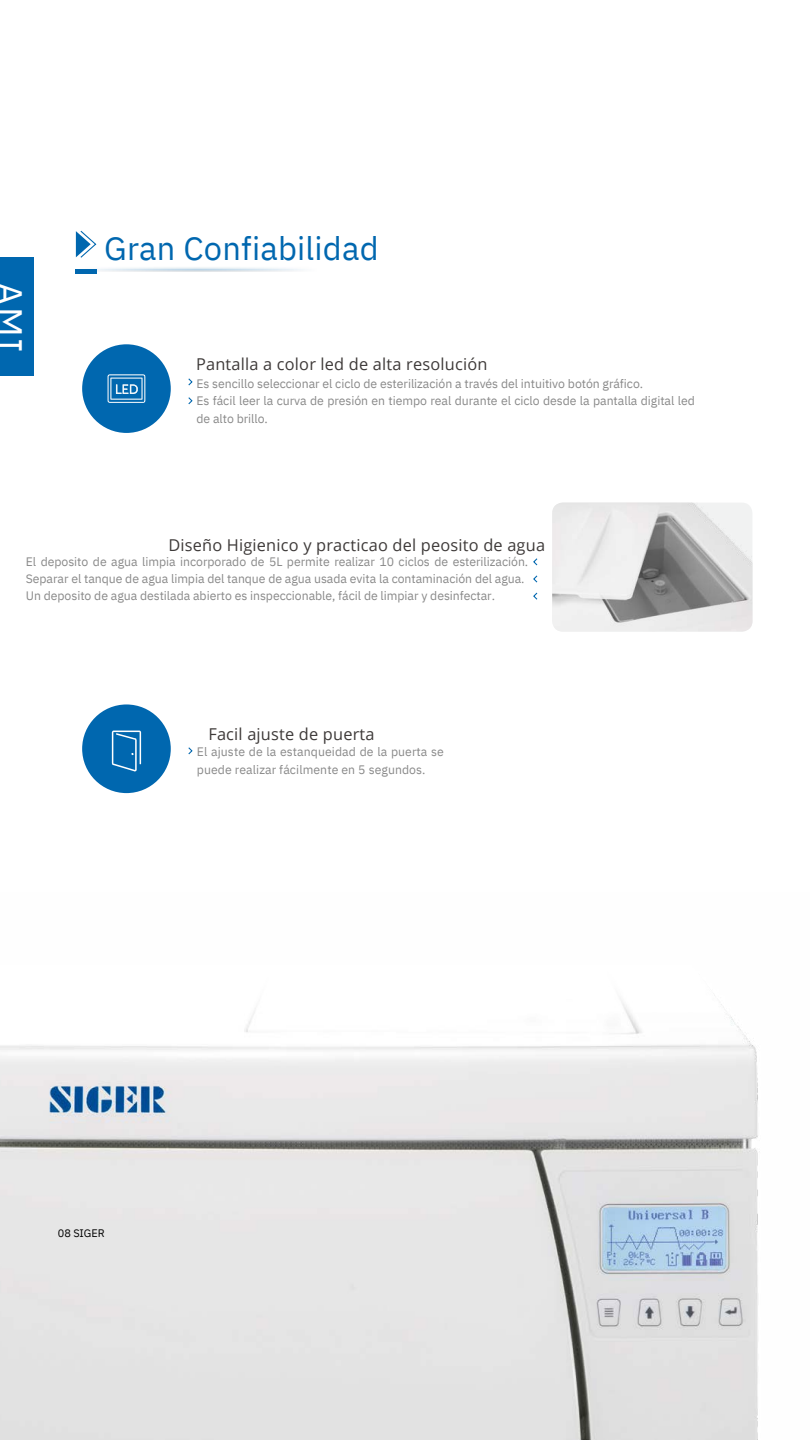
<style>
.page{position:relative;width:810px;height:1440px;background:#fff}
.page>*{position:absolute;margin:0;border:0;box-sizing:border-box;transform-origin:0 0}
.t1{font:36.7px "IBM Plex Sans";color:#fff}
.t2{font:32.7px "IBM Plex Sans";letter-spacing:.005em;color:#0067af}
.t3{font:16.3px "Open Sans";letter-spacing:.01em;color:#3e3a39}
.t4{font:12.3px/17.4px "IBM Plex Sans";letter-spacing:-.005em;color:#898989}
.t5{font:10.9px "IBM Plex Sans";letter-spacing:-.005em;color:#000}
</style>
<div class="page">
<img style="left:0;top:995px;width:760px;height:445px">
<svg style="left:533px;top:575px;width:4px;height:8px"></svg>
<svg style="left:533px;top:593px;width:4px;height:7px"></svg>
<svg style="left:533px;top:558px;width:4px;height:7px"></svg>
<img style="left:552px;top:503px;width:200px;height:129px;border-radius:11px">
<div style="left:82px;top:344px;width:89px;height:89px;background:#0067af;border-radius:50%"></div>
<svg style="left:108px;top:374px;width:37px;height:29px"></svg>
<div style="left:82px;top:704px;width:89px;height:89px;background:#0067af;border-radius:50%"></div>
<svg style="left:112px;top:731px;width:29px;height:41px"></svg>
<svg style="left:188px;top:378px;width:5px;height:7px"></svg>
<svg style="left:188px;top:397px;width:5px;height:7px"></svg>
<svg style="left:188px;top:747px;width:5px;height:7px"></svg>
<img style="left:96px;top:267px;width:207px;height:5px">
<div style="left:0;top:257px;width:33px;height:118px;background:#0067af"></div>
<hr style="left:76px;top:269px;width:20px;height:4px;background:#0067af">
<svg style="left:76px;top:231px;width:20px;height:27px"></svg>
<p class="t1" style="left:34px;top:282px;width:73px;rotate:90deg">AMI</p>
<p class="t2" style="left:104px;top:227px;width:276px">Gran Confiabilidad</p>
<h3 class="t3" style="left:196px;top:353px;width:293px">Pantalla a color led de alta resolución</h3>
<p class="t4" style="left:196px;top:374px;width:500px">Es sencillo seleccionar el ciclo de esterilización a través del intuitivo botón gráfico.<br>Es fácil leer la curva de presión en tiempo real durante el ciclo desde la pantalla digital led de alto brillo.</p>
<h4 class="t3" style="left:168px;top:533px;width:378px">Diseño Higienico y practicao del peosito de agua</h4>
<h4 class="t4" style="left:26px;top:552px;width:504px">El deposito de agua limpia incorporado de 5L permite realizar 10 ciclos de esterilización.<br>Separar el tanque de agua limpia del tanque de agua usada evita la contaminación del agua.<br>Un deposito de agua destilada abierto es inspeccionable, fácil de limpiar y desinfectar.</h4>
<h4 class="t3" style="left:208px;top:723px;width:168px">Facil ajuste de puerta</h4>
<h3 class="t4" style="left:197px;top:743px;width:249px">El ajuste de la estanqueidad de la puerta se puede realizar fácilmente en 5 segundos.</h3>
<h3 class="t5" style="left:58px;top:1225px;width:48px">08 SIGER</h3>
</div>
